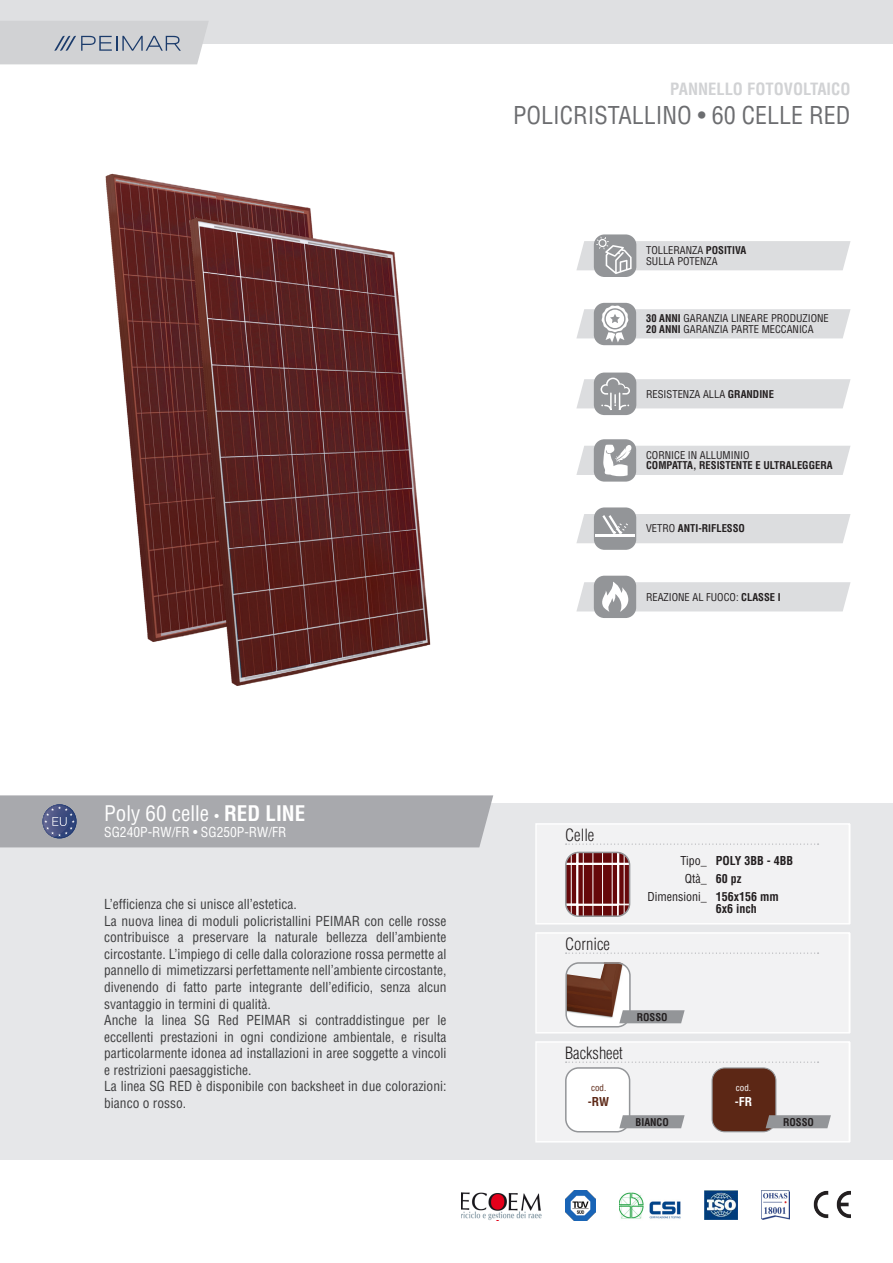
<style>
.page{position:relative;width:893px;height:1263px;background:#fff}
.page>*{position:absolute;margin:0;border:0;box-sizing:border-box;transform-origin:0 0}
.t1{font:condensed 24px "Helvetica LT Std";color:#6c6d70}
.t2{font:condensed 21px "Helvetica LT Std";color:#fff}
.t3{font:300 condensed 16.5px "Helvetica LT Std";color:#231f20}
.t4{font:700 condensed 16.5px "Helvetica LT Std";color:#d1d2d4}
.t5{font:condensed 13.5px/16.5px "Helvetica LT Std";color:#3e3e3f}
.t6{font:condensed 13.5px "Helvetica LT Std";color:#fff}
.t7{font:700 condensed 12px "Helvetica LT Std";color:#231f20}
.t8{font:condensed 12px "Helvetica LT Std";color:#231f20}
.t9{font:700 condensed 12px "Helvetica LT Std";color:#5c2715}
.t10{font:700 condensed 12px "Helvetica LT Std";color:#fff}
.t11{font:condensed 10.5px "Helvetica LT Std";color:#231f20}
.t12{font:700 condensed 10.5px "Helvetica LT Std";color:#231f20}
.t13{font:condensed 9px "Helvetica LT Std";color:#5c2715}
.t14{font:condensed 9px "Helvetica LT Std";color:#fff}
.s1{font-weight:700}
.s2{font-weight:400}
.s3{font-size:13.5px}
</style>
<div class="page">
<div style="left:0;top:0;width:893px;height:43px;background:#dfe0e2"></div>
<svg style="left:0;top:21px;width:209px;height:43px"></svg>
<div style="left:0;top:803px;width:893px;height:357px;background:#e6e7e9"></div>
<div style="left:537px;top:1042px;width:313px;height:100px;background:#f2f2f3"></div>
<div style="left:535px;top:1041px;width:315px;height:101px;border:2px solid #fff"></div>
<div style="left:537px;top:933px;width:313px;height:100px;background:#f2f2f3"></div>
<div style="left:535px;top:932px;width:315px;height:101px;border:2px solid #fff"></div>
<div style="left:537px;top:824px;width:313px;height:100px;background:#f2f2f3"></div>
<div style="left:535px;top:823px;width:315px;height:101px;border:2px solid #fff"></div>
<img style="left:814px;top:1190px;width:36px;height:29px">
<img style="left:461px;top:1192px;width:80px;height:28px">
<img style="left:619px;top:1192px;width:61px;height:27px">
<img style="left:704px;top:1190px;width:33px;height:30px">
<img style="left:762px;top:1190px;width:27px;height:30px">
<img style="left:566px;top:1191px;width:29px;height:29px">
<div style="left:594px;top:234px;width:42px;height:43px;background:#939598;border-radius:11px"></div>
<svg style="left:576px;top:237px;width:274px;height:37px"></svg>
<div style="left:594px;top:303px;width:42px;height:42px;background:#939598;border-radius:11px"></div>
<svg style="left:576px;top:305px;width:274px;height:37px"></svg>
<div style="left:594px;top:439px;width:42px;height:43px;background:#939598;border-radius:11px"></div>
<svg style="left:576px;top:445px;width:274px;height:31px"></svg>
<div style="left:594px;top:507px;width:42px;height:43px;background:#939598;border-radius:11px"></div>
<svg style="left:576px;top:513px;width:274px;height:30px"></svg>
<div style="left:594px;top:373px;width:42px;height:42px;background:#939598;border-radius:11px"></div>
<svg style="left:576px;top:378px;width:274px;height:33px"></svg>
<div style="left:594px;top:576px;width:42px;height:42px;background:#939598;border-radius:11px"></div>
<svg style="left:576px;top:582px;width:274px;height:30px;background:#d7d8da"></svg>
<div style="left:566px;top:1068px;width:64px;height:64px;background:#fff;border-radius:13px"></div>
<div style="left:565px;top:1067px;width:65px;height:65px;border:2px solid #939598;border-radius:13px"></div>
<svg style="left:619px;top:1115px;width:66px;height:13px"></svg>
<svg style="left:0;top:795px;width:493px;height:52px;background:#a6a7ad"></svg>
<svg style="left:566px;top:1061px;width:253px;height:2px"></svg>
<svg style="left:566px;top:952px;width:253px;height:2px"></svg>
<svg style="left:566px;top:843px;width:253px;height:2px"></svg>
<img style="left:105px;top:173px;width:326px;height:513px">
<svg style="left:566px;top:852px;width:63px;height:64px;background:#8d4849"></svg>
<div style="left:565px;top:852px;width:65px;height:65px;border:2px solid #939598;border-radius:13px"></div>
<img style="left:568px;top:965px;width:62px;height:61px">
<svg style="left:568px;top:965px;width:36px;height:14px"></svg>
<div style="left:565px;top:962px;width:66px;height:65px;border:2px solid #939598;border-radius:13px"></div>
<svg style="left:619px;top:1010px;width:66px;height:13px"></svg>
<div style="left:712px;top:1068px;width:64px;height:64px;background:#5c2715;border-radius:13px"></div>
<div style="left:711px;top:1067px;width:65px;height:65px;border:1px solid #939598;border-radius:13px"></div>
<svg style="left:766px;top:1115px;width:65px;height:13px"></svg>
<p class="t4" style="left:670px;top:78px;width:182px">PANNELLO FOTOVOLTAICO</p>
<p class="t1" style="left:513px;top:100px;width:339px">POLICRISTALLINO • 60 CELLE RED</p>
<p class="t11" style="left:646px;top:244px;width:102px">TOLLERANZA <span class="s1">POSITIVA</span></p>
<p class="t11" style="left:646px;top:254px;width:73px">SULLA POTENZA</p>
<p class="t11" style="left:646px;top:312px;width:184px"><span class="s1">30 ANNI</span> GARANZIA LINEARE PRODUZIONE</p>
<p class="t11" style="left:646px;top:322px;width:169px"><span class="s1">20 ANNI</span> GARANZIA PARTE MECCANICA</p>
<p class="t11" style="left:646px;top:387px;width:129px">RESISTENZA ALLA <span class="s1">GRANDINE</span></p>
<p class="t11" style="left:646px;top:448px;width:105px">CORNICE IN ALLUMINIO</p>
<p class="t12" style="left:646px;top:459px;width:188px">COMPATTA, RESISTENTE E ULTRALEGGERA</p>
<p class="t12" style="left:646px;top:522px;width:100px"><span class="s2">VETRO</span> ANTI-RIFLESSO</p>
<p class="t11" style="left:646px;top:590px;width:136px">REAZIONE AL FUOCO: <span class="s1">CLASSE I</span></p>
<p class="t2" style="left:104px;top:800px;width:203px">Poly 60 celle <span class="s3">•</span> <span class="s1">RED LINE</span></p>
<p class="t6" style="left:104px;top:824px;width:184px">SG240P-RW/FR • SG250P-RW/FR</p>
<p class="t5" style="left:104px;top:896px;width:194px">L’efficienza che si unisce all’estetica.</p>
<p class="t5" style="left:104px;top:913px;width:344px">La nuova linea di moduli policristallini PEIMAR con celle rosse</p>
<p class="t5" style="left:104px;top:929px;width:344px">contribuisce a preservare la naturale bellezza dell’ambiente</p>
<p class="t5" style="left:104px;top:946px;width:344px">circostante. L’impiego di celle dalla colorazione rossa permette al pannello di mimetizzarsi perfettamente nell’ambiente circostante,</p>
<p class="t5" style="left:104px;top:979px;width:344px">divenendo di fatto parte integrante dell’edificio, senza alcun</p>
<p class="t5" style="left:104px;top:995px;width:168px">svantaggio in termini di qualità.</p>
<p class="t5" style="left:104px;top:1012px;width:344px">Anche la linea SG Red PEIMAR si contraddistingue per le</p>
<p class="t5" style="left:104px;top:1028px;width:344px">eccellenti prestazioni in ogni condizione ambientale, e risulta</p>
<p class="t5" style="left:104px;top:1045px;width:344px">particolarmente idonea ad installazioni in aree soggette a vincoli e restrizioni paesaggistiche.</p>
<p class="t5" style="left:104px;top:1078px;width:344px">La linea SG RED è disponibile con backsheet in due colorazioni:</p>
<p class="t5" style="left:104px;top:1094px;width:84px">bianco o rosso.</p>
<p class="t3" style="left:565px;top:825px;width:31px">Celle</p>
<p class="t3" style="left:565px;top:934px;width:46px">Cornice</p>
<p class="t8" style="left:680px;top:853px;width:28px">Tipo_</p>
<p class="t8" style="left:685px;top:871px;width:23px">Qtà_</p>
<p class="t8" style="left:648px;top:889px;width:61px">Dimensioni_</p>
<p class="t7" style="left:716px;top:853px;width:79px">POLY 3BB - 4BB</p>
<p class="t7" style="left:716px;top:871px;width:27px">60 pz</p>
<p class="t7" style="left:716px;top:889px;width:64px">156x156 mm</p>
<p class="t7" style="left:716px;top:901px;width:42px">6x6 inch</p>
<p class="t3" style="left:565px;top:1043px;width:59px">Backsheet</p>
<p class="t13" style="left:591px;top:1082px;width:17px">cod.</p>
<p class="t9" style="left:588px;top:1094px;width:23px">-RW</p>
<p class="t12" style="left:637px;top:1010px;width:32px">ROSSO</p>
<p class="t12" style="left:636px;top:1115px;width:35px">BIANCO</p>
<p class="t14" style="left:736px;top:1082px;width:17px">cod.</p>
<p class="t10" style="left:735px;top:1094px;width:19px">-FR</p>
<p class="t12" style="left:783px;top:1115px;width:32px">ROSSO</p>
</div>
